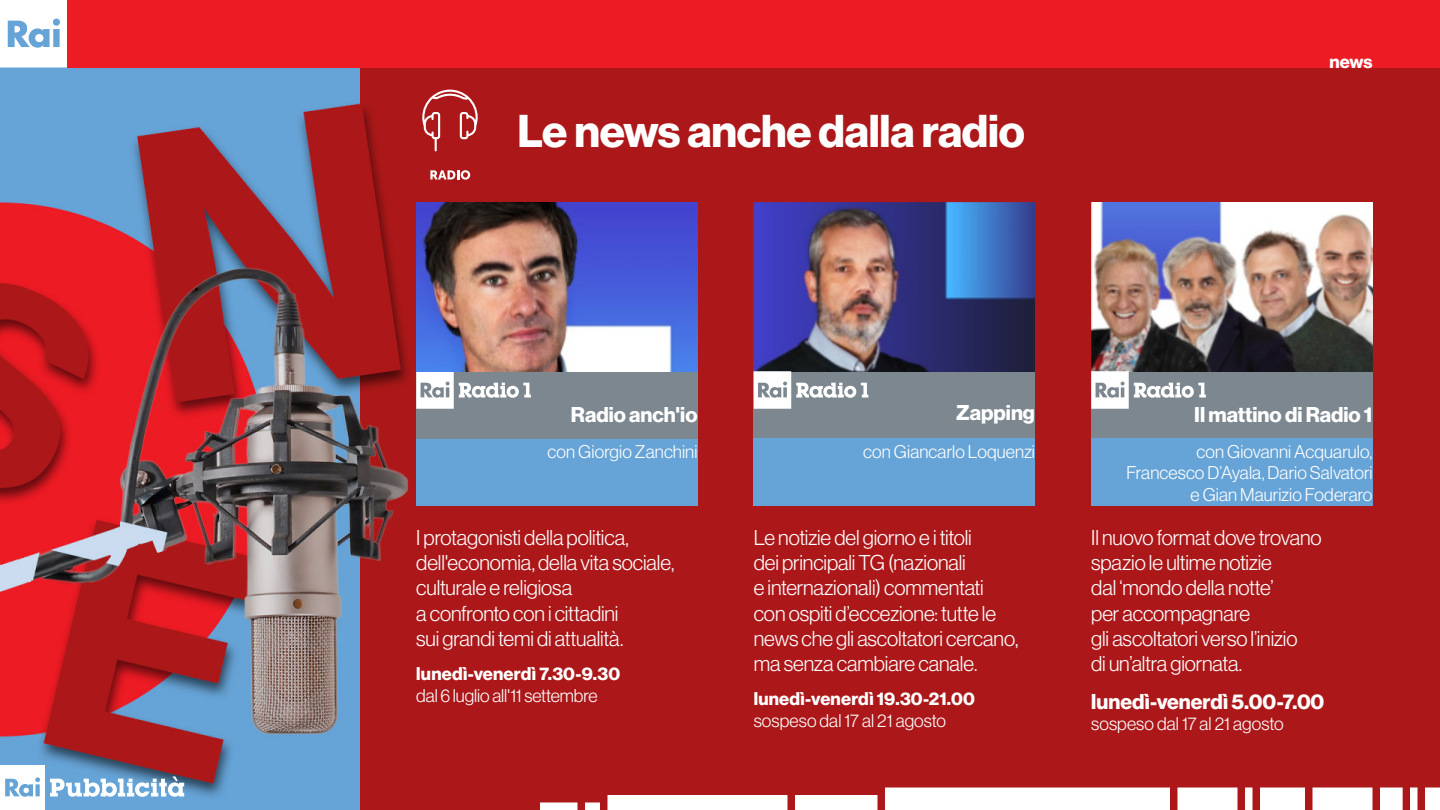
<style>
.page{position:relative;width:1440px;height:810px;background:#fff}
.page>*{position:absolute;margin:0;border:0;box-sizing:border-box;transform-origin:0 0}
.Titolo_slide_-_Neue{font:45px "N Haas Grotesk DS Pro 75 Bd";letter-spacing:-.005em;color:#fff}
._28_light_sx_16_8{font:21px/25.2px "N Haas Grotesk DS Pro 45 Lt";letter-spacing:-.005em;color:#fff}
._28_bold_dx_16_8sott{font:21px "N Haas Grotesk DS Pro 75 Bd";color:#fff}
._28_bold_dx{font:21px "N Haas Grotesk DS Pro 75 Bd";color:#fff}
._24_light_dx{font:18px/21.6px "N Haas Grotesk DS Pro 45 Lt";letter-spacing:.005em;color:#fff;text-align:right}
._24_light_dx-2{font:18px "N Haas Grotesk DS Pro 75 Bd";letter-spacing:.01em;color:#fff}
._24_light_sx{font:18px "N Haas Grotesk DS Pro 45 Lt";letter-spacing:-.005em;color:#fff}
</style>
<div class="page">
<img style="left:0;top:68px;width:1440px;height:742px">
<svg style="left:0;top:765px;width:184px;height:45px"></svg>
<svg style="left:0;top:0;width:68px;height:68px"></svg>
<div style="left:68px;top:0;width:1372px;height:68px;background:#ed1c24"></div>
<svg style="left:1425px;top:788px;width:15px;height:22px"></svg>
<svg style="left:1410px;top:788px;width:8px;height:22px"></svg>
<svg style="left:1380px;top:788px;width:23px;height:22px"></svg>
<svg style="left:1312px;top:788px;width:60px;height:22px"></svg>
<svg style="left:1260px;top:788px;width:45px;height:22px"></svg>
<svg style="left:1245px;top:788px;width:8px;height:22px"></svg>
<svg style="left:795px;top:795px;width:83px;height:15px"></svg>
<svg style="left:1177px;top:788px;width:60px;height:22px"></svg>
<svg style="left:885px;top:788px;width:285px;height:22px"></svg>
<svg style="left:585px;top:802px;width:15px;height:8px"></svg>
<svg style="left:540px;top:802px;width:38px;height:8px"></svg>
<svg style="left:608px;top:795px;width:180px;height:15px"></svg>
<div style="left:1091px;top:371px;width:281px;height:68px;background:#7d878f"></div>
<div style="left:754px;top:371px;width:281px;height:68px;background:#7d878f"></div>
<img style="left:754px;top:202px;width:281px;height:169px">
<img style="left:1091px;top:202px;width:282px;height:169px">
<div style="left:416px;top:439px;width:282px;height:67px;background:#66a3d6"></div>
<div style="left:416px;top:371px;width:282px;height:68px;background:#7d878f"></div>
<svg style="left:416px;top:371px;width:115px;height:38px"></svg>
<div style="left:754px;top:439px;width:281px;height:67px;background:#66a3d6"></div>
<div style="left:1091px;top:439px;width:281px;height:67px;background:#66a3d6"></div>
<svg style="left:754px;top:371px;width:114px;height:38px"></svg>
<svg style="left:1091px;top:371px;width:115px;height:38px"></svg>
<svg style="left:430px;top:170px;width:40px;height:10px"></svg>
<svg style="left:422px;top:90px;width:56px;height:61px;background:#ba4041"></svg>
<img style="left:416px;top:202px;width:281px;height:169px">
<p class="Titolo_slide_-_Neue" style="left:518px;top:105px;width:509px">Le news anche dalla radio</p>
<p class="_24_light_dx-2" style="left:1330px;top:51px;width:44px">news</p>
<p class="_28_bold_dx_16_8sott" style="left:571px;top:403px;width:128px">Radio anch'io</p>
<p class="_24_light_dx" style="left:548px;top:441px;width:151px">con Giorgio Zanchini</p>
<p class="_28_light_sx_16_8" style="left:416px;top:525px;width:260px">I protagonisti della politica, dell'economia, della vita sociale, culturale e religiosa<br>a confronto con i cittadini<br>sui grandi temi di attualità.</p>
<p class="_24_light_dx-2" style="left:416px;top:663px;width:205px">lunedì-venerdì 7.30-9.30</p>
<p class="_24_light_sx" style="left:416px;top:685px;width:183px">dal 6 luglio all'11 settembre</p>
<p class="_28_bold_dx_16_8sott" style="left:956px;top:400px;width:80px">Zapping</p>
<p class="_24_light_dx" style="left:863px;top:440px;width:173px">con Giancarlo Loquenzi</p>
<p class="_28_light_sx_16_8" style="left:754px;top:525px;width:266px">Le notizie del giorno e i titoli<br>dei principali TG (nazionali<br>e internazionali) commentati con ospiti d’eccezione: tutte le news che gli ascoltatori cercano, ma senza cambiare canale.</p>
<p class="_24_light_dx-2" style="left:754px;top:688px;width:223px">lunedì-venerdì 19.30-21.00</p>
<p class="_24_light_dx" style="left:754px;top:710px;width:194px">sospeso dal 17 al 21 agosto</p>
<p class="_28_bold_dx_16_8sott" style="left:1194px;top:403px;width:180px">Il mattino di Radio 1</p>
<p class="_24_light_dx" style="left:1126px;top:440px;width:248px">con Giovanni Acquarulo,<br>Francesco D’Ayala, Dario Salvatori e Gian Maurizio Foderaro</p>
<p class="_28_light_sx_16_8" style="left:1091px;top:525px;width:232px">Il nuovo format dove trovano spazio le ultime notizie<br>dal ‘mondo della notte’<br>per accompagnare<br>gli ascoltatori verso l’inizio<br>di un’altra giornata.</p>
<p class="_28_bold_dx" style="left:1091px;top:689px;width:235px">lunedì-venerdì 5.00-7.00</p>
<p class="_24_light_dx" style="left:1091px;top:713px;width:194px">sospeso dal 17 al 21 agosto</p>
</div>
